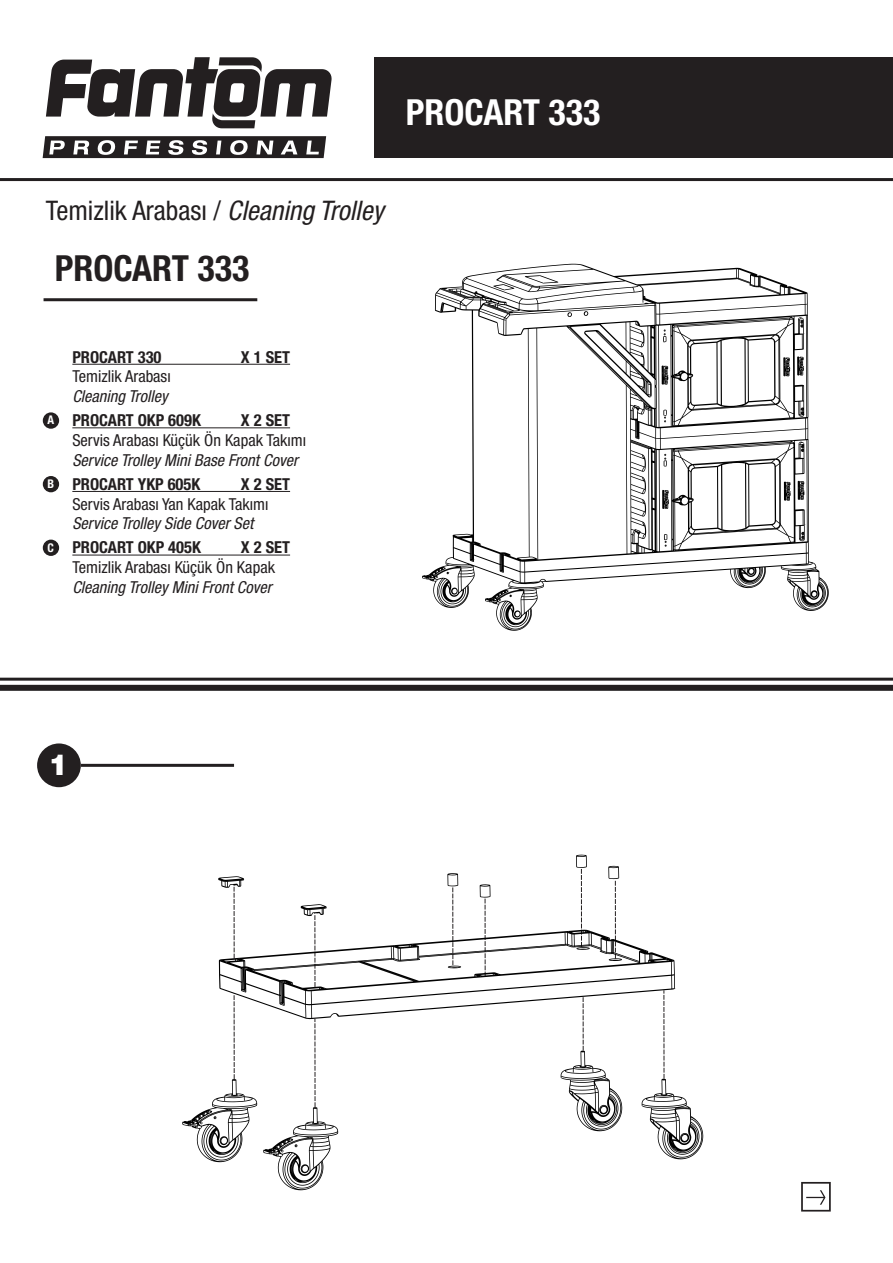
<style>
.page{position:relative;width:893px;height:1263px;background:#fff}
.page>*{position:absolute;margin:0;border:0;box-sizing:border-box;transform-origin:0 0}
.t1{font:700 condensed 36px "Helvetica Neue LT Pro";color:#231f20}
.t2{font:700 condensed 36px "Helvetica Neue LT Pro";color:#fff}
.t3{font:900 29.1px "Helvetica Neue LT Pro";color:#fff}
.t4{font:condensed 27px "Helvetica Neue LT Pro";color:#231f20}
.t5{font:italic condensed 16.5px "Helvetica Neue LT Pro";color:#231f20}
.t6{font:condensed 16.5px "Helvetica Neue LT Pro";color:#231f20}
.t7{font:700 condensed 16.5px "Helvetica Neue LT Pro";color:#231f20}
.t8{font:700 condensed 12px "Helvetica Neue LT Pro";color:#fff}
.s1{font-style:italic}
</style>
<div class="page">
<hr style="left:0;top:678px;width:893px;height:3px;background:#231f20">
<div style="left:0;top:685px;width:893px;height:6px;background:#231f20"></div>
<svg style="left:46px;top:57px;width:286px;height:71px"></svg>
<svg style="left:43px;top:136px;width:283px;height:22px"></svg>
<div style="left:102px;top:143px;width:9px;height:9px;background:#231f20;border-radius:50%"></div>
<div style="left:374px;top:57px;width:519px;height:101px;background:#231f20"></div>
<hr style="left:0;top:178px;width:893px;height:3px;background:#231f20">
<hr style="left:44px;top:298px;width:213px;height:3px;background:#231f20">
<div style="left:43px;top:412px;width:16px;height:17px;background:#231f20;border-radius:50%"></div>
<div style="left:43px;top:476px;width:16px;height:16px;background:#231f20;border-radius:50%"></div>
<div style="left:43px;top:540px;width:16px;height:16px;background:#231f20;border-radius:50%"></div>
<svg style="left:801px;top:1182px;width:30px;height:29px"></svg>
<hr style="left:72px;top:364px;width:218px;height:1px;background:#231f20">
<hr style="left:72px;top:427px;width:218px;height:1px;background:#231f20">
<hr style="left:72px;top:491px;width:218px;height:1px;background:#231f20">
<hr style="left:72px;top:555px;width:218px;height:1px;background:#231f20">
<div style="left:37px;top:743px;width:44px;height:44px;background:#231f20;border-radius:50%"></div>
<hr style="left:81px;top:764px;width:153px;height:3px;background:#231f20">
<svg style="left:422px;top:264px;width:407px;height:367px"></svg>
<svg style="left:434px;top:576px;width:4px;height:6px"></svg>
<svg style="left:182px;top:855px;width:521px;height:335px"></svg>
<h1 class="t2" style="left:406px;top:91px;width:196px">PROCART 333</h1>
<h3 class="t4" style="left:46px;top:195px;width:339px">Temizlik Arabası / <span class="s1">Cleaning Trolley</span></h3>
<h1 class="t1" style="left:55px;top:246px;width:196px">PROCART 333</h1>
<p class="t8" style="left:48px;top:413px;width:8px">A</p>
<p class="t8" style="left:48px;top:476px;width:8px">B</p>
<p class="t8" style="left:48px;top:540px;width:8px">C</p>
<p class="t7" style="left:72px;top:347px;width:91px">PROCART 330</p>
<p class="t7" style="left:241px;top:347px;width:51px">X 1 SET</p>
<p class="t6" style="left:72px;top:367px;width:100px">Temizlik Arabası</p>
<p class="t5" style="left:72px;top:387px;width:97px">Cleaning Trolley</p>
<p class="t7" style="left:72px;top:410px;width:130px">PROCART OKP 609K</p>
<p class="t7" style="left:241px;top:410px;width:51px">X 2 SET</p>
<p class="t6" style="left:72px;top:431px;width:235px">Servis Arabası Küçük Ön Kapak Takımı</p>
<p class="t5" style="left:72px;top:450px;width:227px">Service Trolley Mini Base Front Cover</p>
<p class="t7" style="left:72px;top:474px;width:129px">PROCART YKP 605K</p>
<p class="t7" style="left:241px;top:474px;width:51px">X 2 SET</p>
<p class="t6" style="left:72px;top:494px;width:198px">Servis Arabası Yan Kapak Takımı</p>
<p class="t5" style="left:72px;top:514px;width:183px">Service Trolley Side Cover Set</p>
<p class="t7" style="left:72px;top:537px;width:130px">PROCART OKP 405K</p>
<p class="t7" style="left:241px;top:537px;width:51px">X 2 SET</p>
<p class="t6" style="left:72px;top:558px;width:204px">Temizlik Arabası Küçük Ön Kapak</p>
<p class="t5" style="left:72px;top:578px;width:201px">Cleaning Trolley Mini Front Cover</p>
<h2 class="t3" style="left:49px;top:747px;width:21px">1</h2>
</div>
